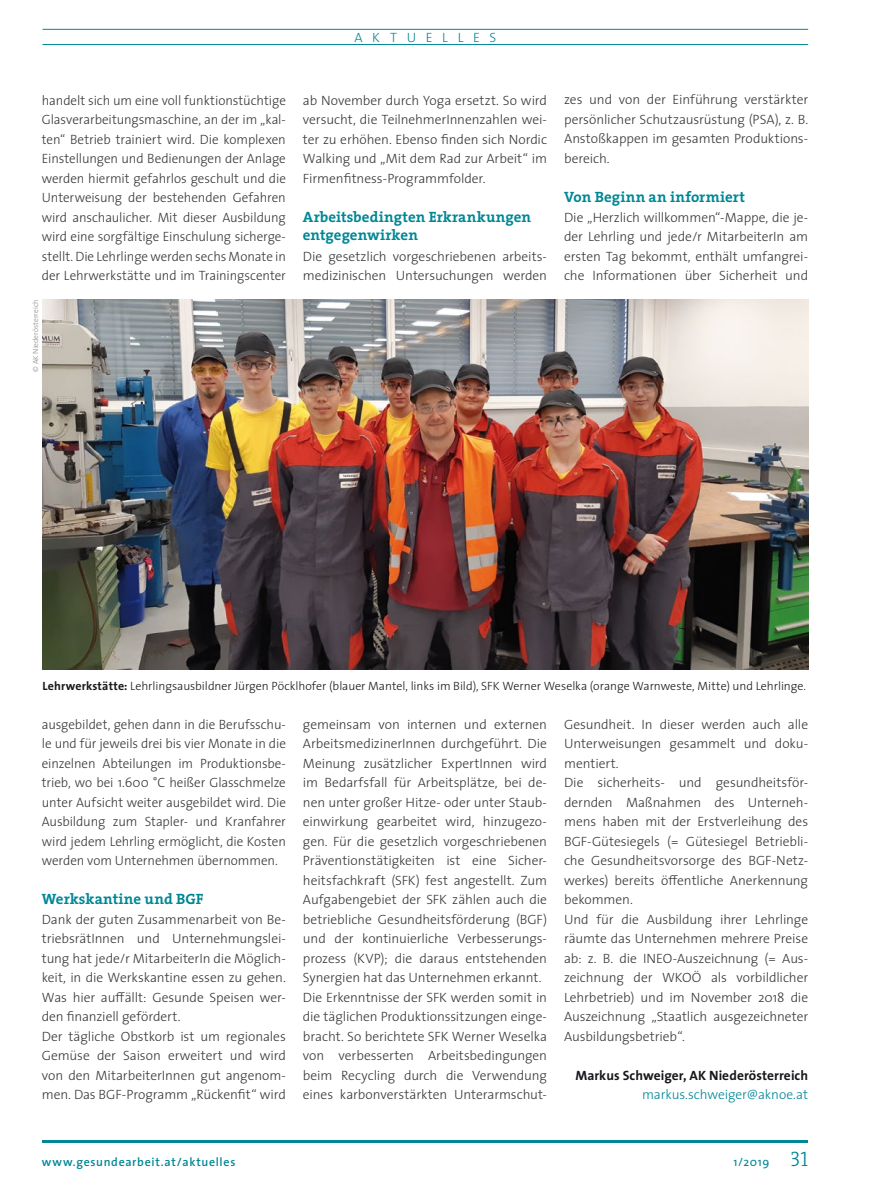
<style>
.page{position:relative;width:872px;height:1191px;background:#fff}
.page>*{position:absolute;margin:0;border:0;box-sizing:border-box;transform-origin:0 0}
.t1{font:700 15px/18px "The Serif";color:#008795}
.t2{font:300 13.5px/19.5px "The Sans";letter-spacing:-.005em;color:#38373a;text-align:justify}
.t3{font:700 13.5px "The Sans";letter-spacing:.005em;color:#1a171c}
.t4{font:300 13.5px "The Sans";color:#008795}
.t5{font:300 13.5px "The Sans";letter-spacing:.72em;color:#008795}
.t6{font:300 12px "The Sans";color:#1a171c}
.t7{font:600 12px "The Sans";letter-spacing:.06em;color:#008795}
.t8{font:12px "The Sans";color:#008795}
.t9{font:300 7.5px "The Sans";color:#888785}
.s1{font-weight:700}
.s2{font-family:"The Serif Light Caps";font-size:21px}
</style>
<div class="page">
<hr style="left:43px;top:29px;width:765px;height:1px;background:#008795">
<hr style="left:43px;top:44px;width:765px;height:1px;background:#008795">
<img style="left:43px;top:300px;width:765px;height:369px">
<hr style="left:43px;top:1140px;width:765px;height:2px;background:#008795">
<p class="t5" style="left:354px;top:26px;width:143px">AKTUELLES</p>
<p class="t2" style="left:42px;top:90px;width:246px">handelt sich um eine voll funktionstüchtige Glasverarbeitungsmaschine, an der im „kal&shy;ten“ Betrieb trainiert wird. Die komplexen Einstellungen und Bedienungen der Anlage werden hiermit gefahrlos geschult und die Unterweisung der bestehenden Gefahren wird anschaulicher. Mit dieser Ausbildung wird eine sorgfältige Einschulung sicherge&shy;stellt. Die Lehrlinge werden sechs Monate in der Lehrwerkstätte und im Trainingscenter</p>
<p class="t9" style="left:30px;top:371px;width:73px;rotate:-90deg">© AK Niederösterreich</p>
<p class="t2" style="left:303px;top:90px;width:246px">ab November durch Yoga ersetzt. So wird versucht, die TeilnehmerInnenzahlen wei&shy;ter zu erhöhen. Ebenso finden sich Nordic Walking und „Mit dem Rad zur Arbeit“ im Firmenfitness-Programmfolder.</p>
<p class="t1" style="left:303px;top:207px;width:230px">Arbeitsbedingten Erkrankungen entgegenwirken</p>
<p class="t2" style="left:303px;top:246px;width:246px">Die gesetzlich vorgeschriebenen arbeits&shy;medizinischen Untersuchungen werden</p>
<p class="t2" style="left:564px;top:90px;width:246px">zes und von der Einführung verstärkter persönlicher Schutzausrüstung (PSA), z. B.<br>Anstoßkappen im gesamten Produktions&shy;bereich.</p>
<p class="t1" style="left:564px;top:188px;width:183px">Von Beginn an informiert</p>
<p class="t2" style="left:564px;top:207px;width:246px">Die „Herzlich willkommen“-Mappe, die je&shy;der Lehrling und jede/r MitarbeiterIn am ersten Tag bekommt, enthält umfangrei&shy;che Informationen über Sicherheit und</p>
<p class="t6" style="left:43px;top:676px;width:765px"><span class="s1">Lehrwerkstätte:</span> Lehrlingsausbildner Jürgen Pöcklhofer (blauer Mantel, links im Bild), SFK Werner Weselka (orange Warnweste, Mitte) und Lehrlinge.</p>
<p class="t2" style="left:42px;top:714px;width:246px">ausgebildet, gehen dann in die Berufsschu&shy;le und für jeweils drei bis vier Monate in die einzelnen Abteilungen im Produktionsbe&shy;trieb, wo bei 1.600 °C heißer Glasschmelze unter Aufsicht weiter ausgebildet wird. Die Ausbildung zum Stapler- und Kranfahrer wird jedem Lehrling ermöglicht, die Kosten werden vom Unternehmen übernommen.</p>
<p class="t1" style="left:42px;top:890px;width:163px">Werkskantine und BGF</p>
<p class="t2" style="left:42px;top:909px;width:246px;text-align:left">Dank der guten Zusammenarbeit von Be&shy;triebsrätInnen und Unternehmungslei&shy;tung hat jede/r MitarbeiterIn die Möglich&shy;keit, in die Werkskantine essen zu gehen.<br>Was hier auffällt: Gesunde Speisen wer&shy;den finanziell gefördert.<br>Der tägliche Obstkorb ist um regionales Gemüse der Saison erweitert und wird von den MitarbeiterInnen gut angenom&shy;men. Das BGF-Programm „Rückenfit“ wird</p>
<p class="t2" style="left:303px;top:714px;width:246px;text-align:left">gemeinsam von internen und externen ArbeitsmedizinerInnen durchgeführt. Die Meinung zusätzlicher ExpertInnen wird im Bedarfsfall für Arbeitsplätze, bei de&shy;nen unter großer Hitze- oder unter Staub&shy;einwirkung gearbeitet wird, hinzugezo&shy;gen. Für die gesetzlich vorgeschriebenen Präventionstätigkeiten ist eine Sicher&shy;heitsfachkraft (SFK) fest angestellt. Zum Aufgabengebiet der SFK zählen auch die betriebliche Gesundheitsförderung (BGF) und der kontinuierliche Verbesserungs&shy;prozess (KVP); die daraus entstehenden Synergien hat das Unternehmen erkannt.<br>Die Erkenntnisse der SFK werden somit in die täglichen Produktionssitzungen einge&shy;bracht. So berichtete SFK Werner Weselka von verbesserten Arbeitsbedingungen beim Recycling durch die Verwendung eines karbonverstärkten Unterarmschut-</p>
<p class="t2" style="left:564px;top:714px;width:246px;text-align:left">Gesundheit. In dieser werden auch alle Unterweisungen gesammelt und doku&shy;mentiert.<br>Die sicherheits- und gesundheitsför&shy;dernden Maßnahmen des Unterneh&shy;mens haben mit der Erstverleihung des BGF-Gütesiegels (= Gütesiegel Betriebli&shy;che Gesundheitsvorsorge des BGF-Netz&shy;werkes) bereits öffentliche Anerkennung bekommen.<br>Und für die Ausbildung ihrer Lehrlinge räumte das Unternehmen mehrere Preise ab: z. B. die INEO-Auszeichnung (= Aus&shy;zeichnung der WKOÖ als vorbildlicher Lehrbetrieb) und im November 2018 die Auszeichnung „Staatlich ausgezeichneter Ausbildungsbetrieb“.</p>
<p class="t3" style="left:575px;top:1064px;width:234px">Markus Schweiger, AK Niederösterreich</p>
<p class="t4" style="left:642px;top:1083px;width:167px">markus.schweiger@aknoe.at</p>
<p class="t7" style="left:42px;top:1151px;width:195px">www.gesundearbeit.at/aktuelles</p>
<p class="t8" style="left:733px;top:1151px;width:76px">1/2019 <span class="s2">31</span></p>
</div>
